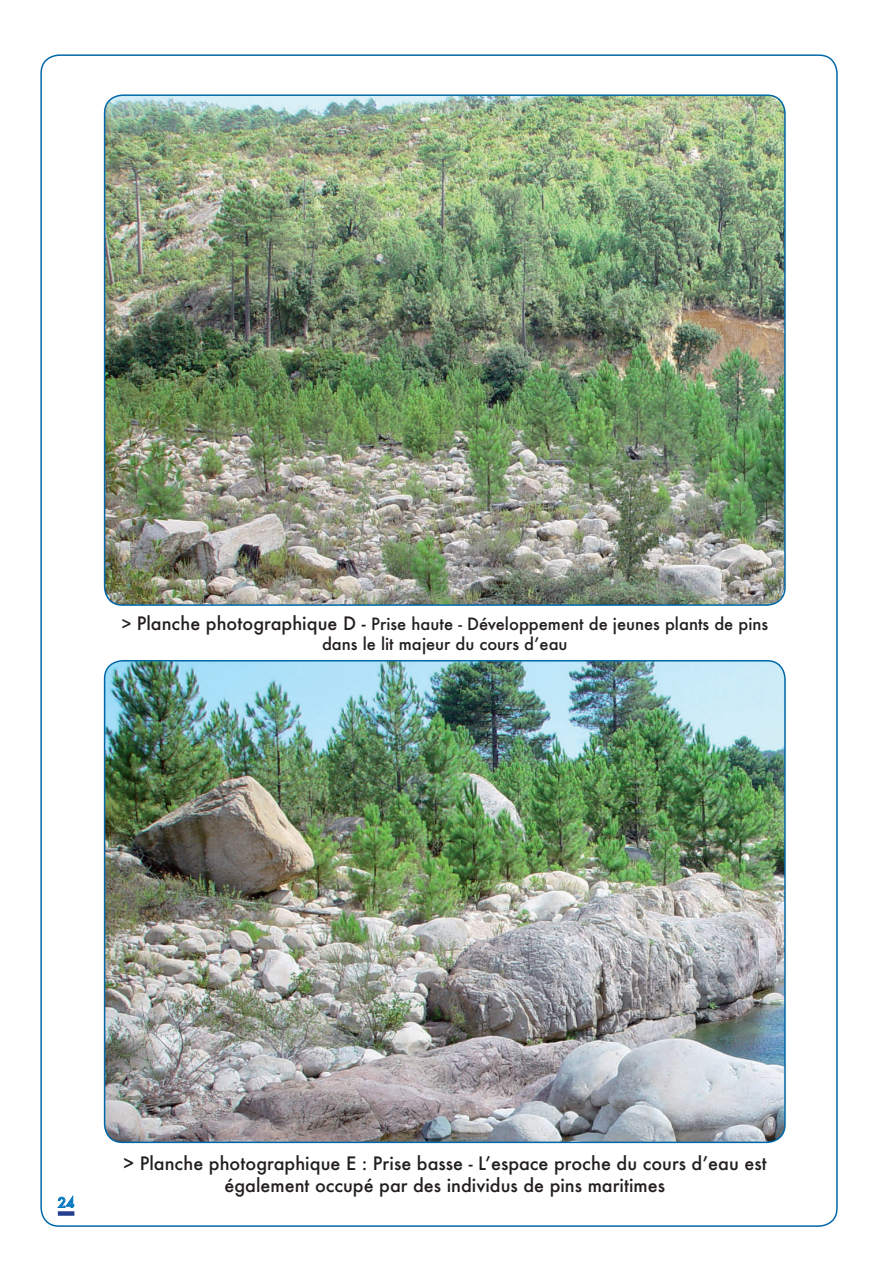
<style>
.page{position:relative;width:893px;height:1263px;background:#fff}
.page>*{position:absolute;margin:0;border:0;box-sizing:border-box;transform-origin:0 0}
.t1{font:500 18px/21.6px "Futura";color:#231f20;text-align:center}
.t2{font:500 16.5px/19.8px "Futura";color:#231f20;text-align:center}
.t3{font:500 13.5px "Futura";color:#0077c0}
.s1{font-size:18px}
</style>
<div class="page">
<img style="left:105px;top:97px;width:680px;height:508px">
<img style="left:105px;top:661px;width:680px;height:481px">
<div style="left:104px;top:660px;width:682px;height:483px;border:2px solid #0068a9;border-radius:18px"></div>
<div style="left:58px;top:1211px;width:16px;height:5px;background:#253f8e"></div>
<svg style="left:57px;top:1195px;width:18px;height:13px"></svg>
<p class="t2" style="left:121px;top:614px;width:648px">&gt; <span class="s1">Planche photographique D -</span> Prise haute - Développement de jeunes plants de pins dans le lit majeur du cours d’eau</p>
<p class="t3" style="left:58px;top:1193px;width:18px">24</p>
<p class="t1" style="left:123px;top:1152px;width:645px">&gt; Planche photographique E : Prise basse - L’espace proche du cours d’eau est également occupé par des individus de pins maritimes</p>
</div>
